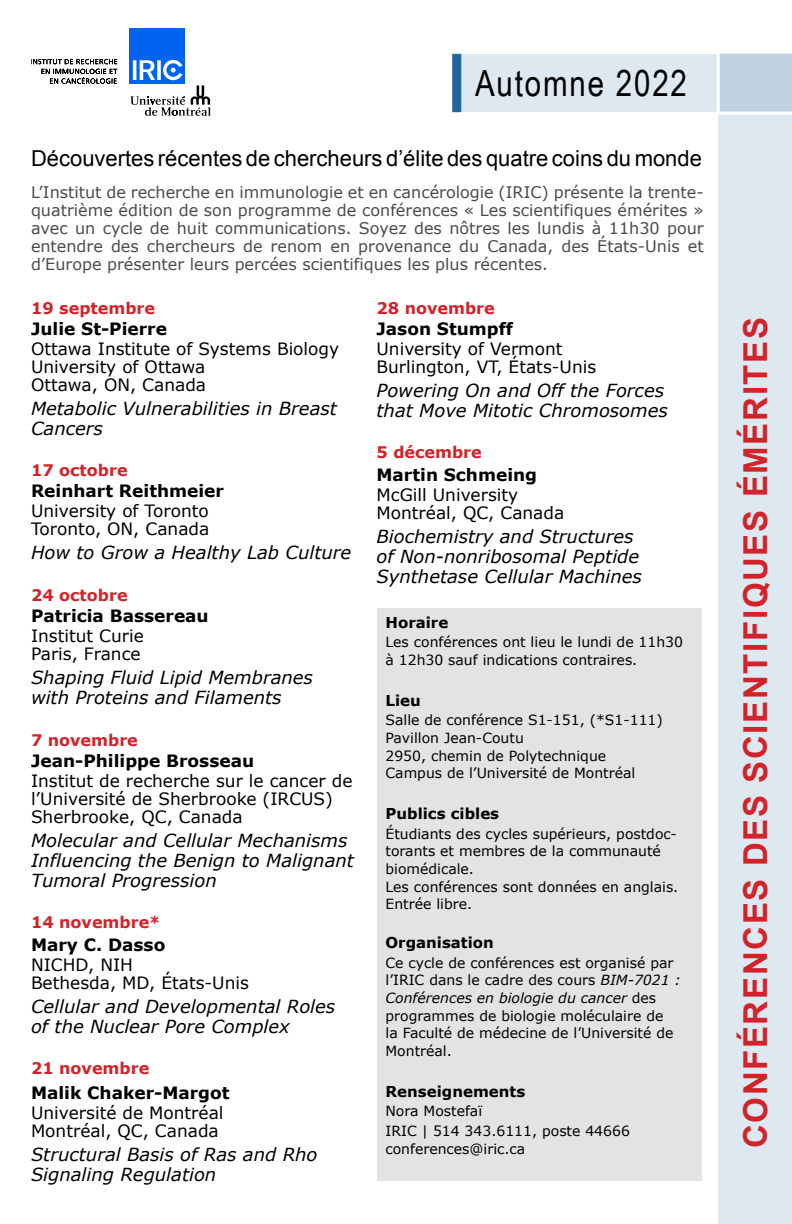
<style>
.page{position:relative;width:792px;height:1224px;background:#fff}
.page>*{position:absolute;margin:0;border:0;box-sizing:border-box;transform-origin:0 0}
.t1{font:36px "Arial Narrow";letter-spacing:.05em;color:#000}
.t2{font:700 33px "Arial";letter-spacing:.05em;color:#d2232a}
.t3{font:22px "Arial";color:#000}
.t4{font:italic 18px/20px "Verdana";color:#000}
.t5{font:17px/18px "Verdana";color:#000}
.t6{font:700 17px "Verdana";color:#000}
.t7{font:16px/18px "Verdana";color:#4b4b4b;text-align:justify}
.t8{font:700 16px "Verdana";color:#d2232a}
.t9{font:700 15px "Verdana";color:#000}
.t10{font:14px/17.7px "Verdana";color:#000}
.s1{font-style:italic}
</style>
<div class="page">
<div style="left:461px;top:54px;width:331px;height:57px;background:#dde8f0"></div>
<div style="left:452px;top:54px;width:9px;height:58px;background:#20659b;border:1px solid #20659b"></div>
<div style="left:718px;top:54px;width:74px;height:1170px;background:#dde8f0"></div>
<hr style="left:716px;top:112px;width:76px;height:3px;background:#fff">
<hr style="left:717px;top:52px;width:3px;height:63px;background:#fff">
<div style="left:130px;top:28px;width:55px;height:56px;background:#0064f0"></div>
<svg style="left:31px;top:59px;width:180px;height:57px"></svg>
<div style="left:377px;top:608px;width:325px;height:573px;background:#e1e4e2"></div>
<h1 class="t1" style="left:475px;top:57px;width:213px">Automne 2022</h1>
<h3 class="t3" style="left:31px;top:144px;width:672px">Découvertes récentes de chercheurs d’élite des quatre coins du monde</h3>
<p class="t7" style="left:31px;top:183px;width:674px">L’Institut de recherche en immunologie et en cancérologie (IRIC) présente la trente&shy;quatrième édition de son programme de conférences « Les scientifiques émérites » avec un cycle de huit communications. Soyez des nôtres les lundis à 11h30 pour entendre des chercheurs de renom en provenance du Canada, des États-Unis et d’Europe présenter leurs percées scientifiques les plus récentes.</p>
<p class="t8" style="left:31px;top:297px;width:126px">19 septembre</p>
<p class="t6" style="left:31px;top:317px;width:137px">Julie St-Pierre</p>
<p class="t5" style="left:31px;top:340px;width:310px">Ottawa Institute of Systems Biology<br>University of Ottawa<br>Ottawa, ON, Canada</p>
<p class="t4" style="left:31px;top:399px;width:307px">Metabolic Vulnerabilities in Breast<br>Cancers</p>
<p class="t8" style="left:31px;top:459px;width:98px">17 octobre</p>
<p class="t6" style="left:31px;top:479px;width:195px">Reinhart Reithmeier</p>
<p class="t5" style="left:31px;top:502px;width:180px">University of Toronto<br>Toronto, ON, Canada</p>
<p class="t4" style="left:31px;top:543px;width:322px">How to Grow a Healthy Lab Culture</p>
<p class="t8" style="left:31px;top:584px;width:98px">24 octobre</p>
<p class="t6" style="left:31px;top:604px;width:179px">Patricia Bassereau</p>
<p class="t5" style="left:31px;top:627px;width:114px">Institut Curie<br>Paris, France</p>
<p class="t4" style="left:31px;top:668px;width:284px">Shaping Fluid Lipid Membranes with Proteins and Filaments</p>
<p class="t8" style="left:31px;top:729px;width:108px">7 novembre</p>
<p class="t6" style="left:31px;top:748px;width:225px">Jean-Philippe Brosseau</p>
<p class="t5" style="left:31px;top:771px;width:323px">Institut de recherche sur le cancer de l’Université de Sherbrooke (IRCUS)<br>Sherbrooke, QC, Canada</p>
<p class="t4" style="left:31px;top:830px;width:324px">Molecular and Cellular Mechanisms<br>Influencing the Benign to Malignant<br>Tumoral Progression</p>
<p class="t8" style="left:31px;top:911px;width:131px">14 novembre*</p>
<p class="t6" style="left:31px;top:933px;width:136px">Mary C. Dasso</p>
<p class="t5" style="left:31px;top:956px;width:220px">NICHD, NIH<br>Bethesda, MD, États-Unis</p>
<p class="t4" style="left:31px;top:996px;width:306px">Cellular and Developmental Roles of the Nuclear Pore Complex</p>
<p class="t8" style="left:31px;top:1057px;width:120px">21 novembre</p>
<p class="t6" style="left:31px;top:1081px;width:200px">Malik Chaker-Margot</p>
<p class="t5" style="left:31px;top:1104px;width:194px">Université de Montréal<br>Montréal, QC, Canada</p>
<p class="t4" style="left:31px;top:1144px;width:288px">Structural Basis of Ras and Rho<br>Signaling Regulation</p>
<p class="t8" style="left:377px;top:297px;width:120px">28 novembre</p>
<p class="t6" style="left:377px;top:317px;width:138px">Jason Stumpff</p>
<p class="t5" style="left:377px;top:340px;width:221px">University of Vermont<br>Burlington, VT, États-Unis</p>
<p class="t4" style="left:377px;top:381px;width:293px">Powering On and Off the Forces that Move Mitotic Chromosomes</p>
<p class="t8" style="left:377px;top:441px;width:107px">5 décembre</p>
<p class="t6" style="left:377px;top:463px;width:162px">Martin Schmeing</p>
<p class="t5" style="left:377px;top:486px;width:189px">McGill University<br>Montréal, QC, Canada</p>
<p class="t4" style="left:377px;top:527px;width:267px">Biochemistry and Structures of Non-nonribosomal Peptide<br>Synthetase Cellular Machines</p>
<p class="t9" style="left:386px;top:612px;width:64px">Horaire</p>
<p class="t10" style="left:386px;top:633px;width:299px">Les conférences ont lieu le lundi de 11h30 à 12h30 sauf indications contraires.</p>
<p class="t9" style="left:386px;top:690px;width:37px">Lieu</p>
<p class="t10" style="left:386px;top:711px;width:279px">Salle de conférence S1-151, (*S1-111)<br>Pavillon Jean-Coutu<br>2950, chemin de Polytechnique<br>Campus de l’Université de Montréal</p>
<p class="t9" style="left:386px;top:803px;width:115px">Publics cibles</p>
<p class="t10" style="left:386px;top:825px;width:294px">Étudiants des cycles supérieurs, postdoc&shy;torants et membres de la communauté biomédicale.<br>Les conférences sont données en anglais.<br>Entrée libre.</p>
<p class="t9" style="left:386px;top:932px;width:110px">Organisation</p>
<p class="t10" style="left:386px;top:954px;width:297px">Ce cycle de conférences est organisé par l’IRIC dans le cadre des cours <span class="s1">BIM-7021 :<br>Conférences en biologie du cancer</span> des programmes de biologie moléculaire de<br>la Faculté de médecine de l’Université de Montréal.</p>
<p class="t9" style="left:386px;top:1080px;width:141px">Renseignements</p>
<p class="t10" style="left:386px;top:1101px;width:246px;line-height:19.7px">Nora Mostefaï<br>IRIC | 514 343.6111, poste 44666</p>
<p class="t10" style="left:386px;top:1140px;width:141px">conferences@iric.ca</p>
<h2 class="t2" style="left:733px;top:1148px;width:833px;rotate:-90deg">CONFÉRENCES DES SCIENTIFIQUES ÉMÉRITES</h2>
</div>
